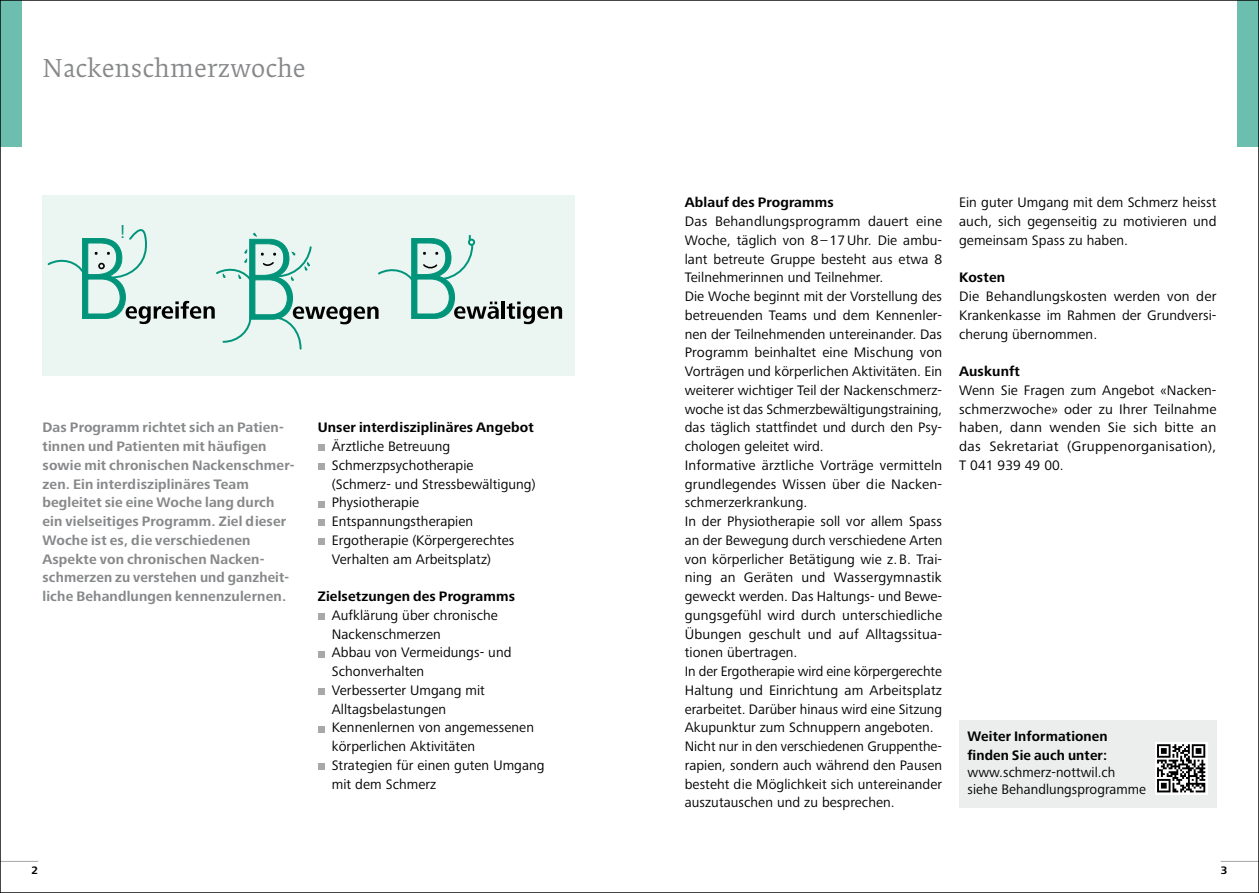
<style>
.page{position:relative;width:1259px;height:893px;background:#fff}
.page>*{position:absolute;margin:0;border:0;box-sizing:border-box;transform-origin:0 0}
.t1{font:27px "Collis";letter-spacing:.005em;color:#87888a}
.t2{font:19.35px "Frutiger Next Pro";color:#00957a}
.t3{font:14.25px/18.8px "Frutiger Next Pro";letter-spacing:.005em;color:#000}
.t4{font:700 14.25px/18.8px "Frutiger Next Pro";letter-spacing:.01em;color:#87888a}
.t5{font:700 14.25px/18.8px "Frutiger Next Pro";letter-spacing:.01em;color:#000}
.t6{font:700 11.25px "Frutiger Next Pro";color:#000}
</style>
<div class="page">
<hr style="left:0;top:861px;width:38px;height:1px;background:#a7a8aa">
<hr style="left:1220px;top:861px;width:39px;height:1px;background:#a7a8aa">
<div style="left:0;top:0;width:21px;height:147px;background:#6cbfae"></div>
<div style="left:1237px;top:0;width:22px;height:147px;background:#6cbfae"></div>
<div style="left:318px;top:444px;width:6px;height:7px;background:#a7a8aa"></div>
<div style="left:318px;top:463px;width:6px;height:7px;background:#a7a8aa"></div>
<svg style="left:318px;top:501px;width:6px;height:6px"></svg>
<div style="left:318px;top:519px;width:6px;height:7px;background:#a7a8aa"></div>
<div style="left:318px;top:538px;width:6px;height:7px;background:#a7a8aa"></div>
<div style="left:318px;top:613px;width:6px;height:7px;background:#a7a8aa"></div>
<svg style="left:318px;top:651px;width:6px;height:6px"></svg>
<div style="left:318px;top:688px;width:6px;height:7px;background:#a7a8aa"></div>
<svg style="left:318px;top:726px;width:6px;height:6px"></svg>
<div style="left:318px;top:763px;width:6px;height:7px;background:#a7a8aa"></div>
<div style="left:959px;top:720px;width:257px;height:87px;background:#eceded"></div>
<svg style="left:1155px;top:742px;width:52px;height:52px"></svg>
<svg style="left:1157px;top:744px;width:48px;height:48px"></svg>
<div style="left:43px;top:196px;width:532px;height:180px;background:#ebf5f2"></div>
<hr style="left:501px;top:301px;width:4px;height:18px;background:#000">
<svg style="left:507px;top:302px;width:55px;height:22px"></svg>
<svg style="left:48px;top:229px;width:451px;height:120px"></svg>
<h1 class="t1" style="left:43px;top:52px;width:265px">Nackenschmerzwoche</h1>
<h2 class="t2" style="left:120px;top:221px;width:7px">!</h2>
<p class="t4" style="left:43px;top:418px;width:253px">Das Programm richtet sich an Patien&shy;tinnen und Patienten mit häufigen sowie mit chronischen Nackenschmer&shy;zen. Ein interdisziplinäres Team begleitet sie eine Woche lang durch ein vielseitiges Programm. Ziel dieser Woche ist es, die verschiedenen Aspekte von chronischen Nacken&shy;schmerzen zu verstehen und ganzheit&shy;liche Behandlungen kennenzulernen.</p>
<p class="t5" style="left:318px;top:418px;width:217px">Unser interdisziplinäres Angebot</p>
<p class="t3" style="left:332px;top:437px;width:205px">Ärztliche Betreuung<br>Schmerzpsychotherapie (Schmerz- und Stressbewältigung)<br>Physiotherapie<br>Entspannungstherapien<br>Ergotherapie (Körpergerechtes<br>Verhalten am Arbeitsplatz)</p>
<p class="t5" style="left:318px;top:587px;width:199px">Zielsetzungen des Programms</p>
<p class="t3" style="left:332px;top:606px;width:214px">Aufklärung über chronische<br>Nackenschmerzen<br>Abbau von Vermeidungs- und<br>Schonverhalten<br>Verbesserter Umgang mit<br>Alltagsbelastungen<br>Kennenlernen von angemessenen körperlichen Aktivitäten<br>Strategien für einen guten Umgang mit dem Schmerz</p>
<p class="t5" style="left:685px;top:193px;width:151px">Ablauf des Programms</p>
<p class="t3" style="left:685px;top:212px;width:259px">Das Behandlungsprogramm dauert eine Woche, täglich von 8 – 17Uhr. Die ambu&shy;lant betreute Gruppe besteht aus etwa 8<br>Teilnehmerinnen und Teilnehmer.<br>Die Woche beginnt mit der Vorstellung des betreuenden Teams und dem Kennenler&shy;nen der Teilnehmenden untereinander. Das Programm beinhaltet eine Mischung von Vorträgen und körperlichen Aktivitäten. Ein weiterer wichtiger Teil der Nackenschmerz&shy;woche ist das Schmerzbewältigungstraining, das täglich stattfindet und durch den Psy&shy;chologen geleitet wird.<br>Informative ärztliche Vorträge vermitteln grundlegendes Wissen über die Nacken&shy;schmerzerkrankung.<br>In der Physiotherapie soll vor allem Spass an der Bewegung durch verschiedene Arten von körperlicher Betätigung wie z.B. Trai&shy;ning an Geräten und Wassergymnastik geweckt werden. Das Haltungs- und Bewe&shy;gungsgefühl wird durch unterschiedliche Übungen geschult und auf Alltagssitua&shy;tionen übertragen.<br>In der Ergotherapie wird eine körpergerechte Haltung und Einrichtung am Arbeitsplatz erarbeitet. Darüber hinaus wird eine Sitzung Akupunktur zum Schnuppern angeboten.<br>Nicht nur in den verschiedenen Gruppenthe&shy;rapien, sondern auch während den Pausen besteht die Möglichkeit sich untereinander auszutauschen und zu besprechen.</p>
<p class="t3" style="left:959px;top:193px;width:259px;text-align:justify">Ein guter Umgang mit dem Schmerz heisst auch, sich gegenseitig zu motivieren und gemeinsam Spass zu haben.</p>
<p class="t5" style="left:959px;top:268px;width:47px">Kosten</p>
<p class="t3" style="left:959px;top:287px;width:259px;text-align:justify">Die Behandlungskosten werden von der Krankenkasse im Rahmen der Grundversi&shy;cherung übernommen.</p>
<p class="t5" style="left:959px;top:362px;width:62px">Auskunft</p>
<p class="t3" style="left:959px;top:381px;width:259px;text-align:justify">Wenn Sie Fragen zum Angebot «Nacken&shy;schmerzwoche» oder zu Ihrer Teilnahme haben, dann wenden Sie sich bitte an das Sekretariat (Gruppenorganisation), T 041 939 49 00.</p>
<p class="t5" style="left:967px;top:727px;width:142px">Weiter Informationen finden Sie auch unter:</p>
<p class="t3" style="left:967px;top:764px;width:180px;line-height:17.2px">www.schmerz-nottwil.ch siehe Behandlungsprogramme</p>
<p class="t6" style="left:32px;top:864px;width:8px">2</p>
<p class="t6" style="left:1220px;top:864px;width:8px">3</p>
</div>
